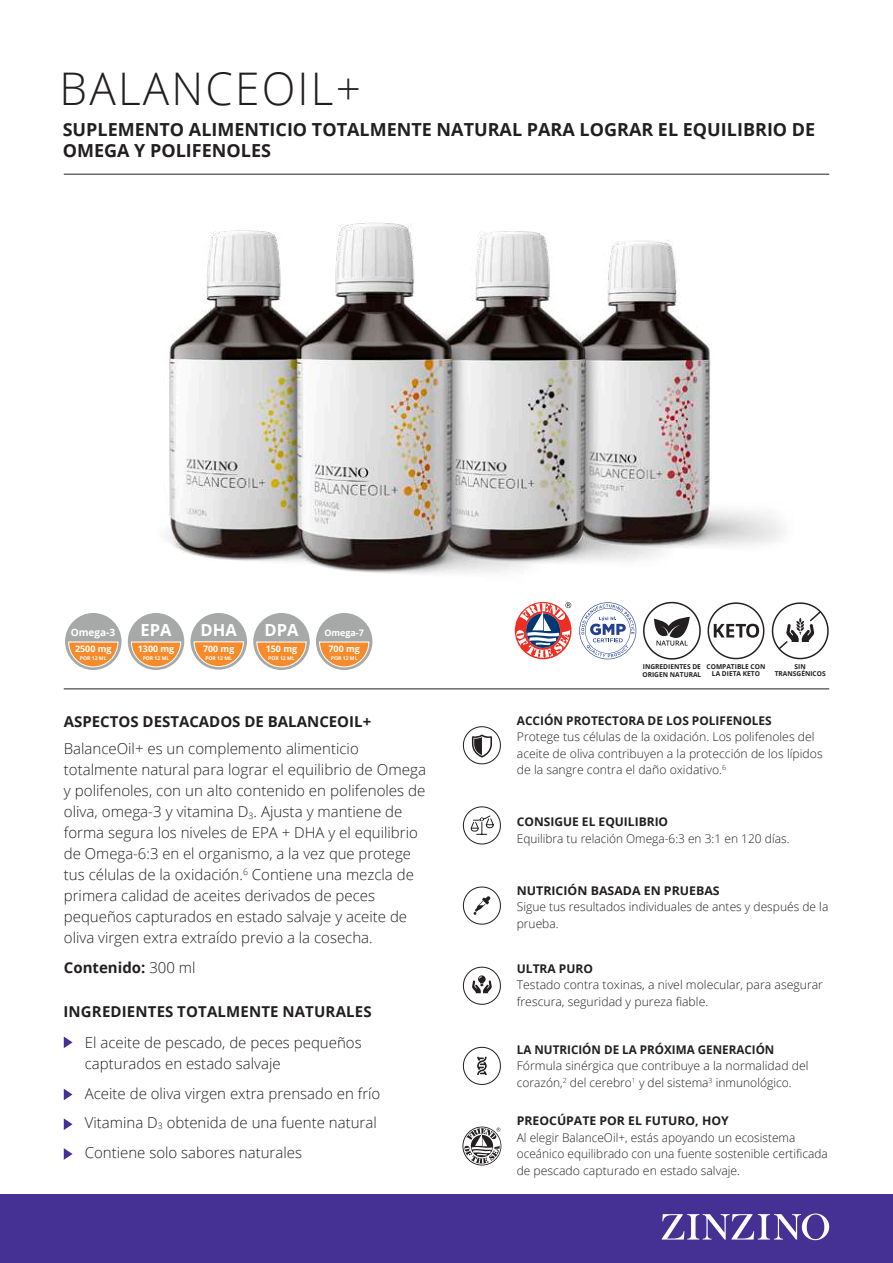
<style>
.page{position:relative;width:893px;height:1263px;background:#fff}
.page>*{position:absolute;margin:0;border:0;box-sizing:border-box;transform-origin:0 0}
.t1{font:300 45px "Open Sans";letter-spacing:.05em;color:#231f20}
.t2{font:700 18px/21px "Open Sans";color:#231f20}
.t3{font:700 16.65px "Open Sans";color:#fff}
.t4{font:700 16.5px "Open Sans";color:#fff}
.t5{font:300 15px/21px "Open Sans";color:#231f20}
.t6{font:700 15px "Open Sans";color:#231f20}
.t7{font:300 12px/16.5px "Open Sans";color:#231f20}
.t8{font:700 12px "Open Sans";color:#231f20}
.t9{font:700 10.05px "Open Sans";color:#fff}
.t10{font:700 9px "Open Sans";color:#fff}
.t11{font:700 8.85px "Open Sans";color:#fff}
.t12{font:700 6.75px/6.6px "Open Sans";color:#231f20;text-align:center}
.t13{font:700 5.1px "Open Sans";color:#fff}
.s1{font-weight:300}
.s2{font-size:8.7px}
</style>
<div class="page">
<div style="left:0;top:1194px;width:893px;height:69px;background:#443193"></div>
<svg style="left:662px;top:1213px;width:167px;height:27px"></svg>
<hr style="left:64px;top:174px;width:765px;height:1px;background:#231f20">
<hr style="left:64px;top:689px;width:765px;height:1px;background:#231f20">
<svg style="left:462px;top:726px;width:39px;height:39px"></svg>
<svg style="left:462px;top:806px;width:39px;height:39px"></svg>
<svg style="left:462px;top:886px;width:39px;height:39px"></svg>
<svg style="left:462px;top:966px;width:39px;height:39px"></svg>
<svg style="left:462px;top:1046px;width:39px;height:39px"></svg>
<svg style="left:462px;top:1126px;width:39px;height:39px"></svg>
<svg style="left:463px;top:1127px;width:38px;height:37px"></svg>
<img style="left:165px;top:222px;width:619px;height:380px">
<div style="left:65px;top:613px;width:57px;height:57px;background:#a7a9a9;border-radius:50%"></div>
<svg style="left:68px;top:641px;width:51px;height:27px"></svg>
<div style="left:128px;top:613px;width:56px;height:57px;background:#a7a9a9;border-radius:50%"></div>
<svg style="left:130px;top:641px;width:52px;height:27px"></svg>
<div style="left:190px;top:613px;width:57px;height:57px;background:#a7a9a9;border-radius:50%"></div>
<svg style="left:193px;top:641px;width:51px;height:27px"></svg>
<div style="left:253px;top:613px;width:57px;height:57px;background:#a7a9a9;border-radius:50%"></div>
<svg style="left:256px;top:641px;width:51px;height:27px"></svg>
<div style="left:316px;top:613px;width:56px;height:57px;background:#a7a9a9;border-radius:50%"></div>
<svg style="left:319px;top:641px;width:51px;height:27px"></svg>
<svg style="left:64px;top:1036px;width:9px;height:12px"></svg>
<svg style="left:64px;top:1089px;width:9px;height:11px"></svg>
<svg style="left:64px;top:1118px;width:9px;height:12px"></svg>
<svg style="left:64px;top:1148px;width:9px;height:12px"></svg>
<svg style="left:642px;top:601px;width:59px;height:59px"></svg>
<svg style="left:579px;top:602px;width:57px;height:57px"></svg>
<svg style="left:514px;top:602px;width:58px;height:58px"></svg>
<svg style="left:771px;top:601px;width:58px;height:59px"></svg>
<svg style="left:707px;top:601px;width:58px;height:59px"></svg>
<h1 class="t1" style="left:60px;top:57px;width:303px">BALANCEOIL+</h1>
<p class="t2" style="left:63px;top:119px;width:754px">SUPLEMENTO ALIMENTICIO TOTALMENTE NATURAL PARA LOGRAR EL EQUILIBRIO DE<br>OMEGA Y POLIFENOLES</p>
<p class="t9" style="left:71px;top:626px;width:46px">Omega-3</p>
<p class="t3" style="left:141px;top:619px;width:33px">EPA</p>
<p class="t10" style="left:138px;top:643px;width:38px">1300 mg</p>
<p class="t13" style="left:143px;top:654px;width:28px">POR 12 ML</p>
<p class="t10" style="left:75px;top:643px;width:38px">2500 mg</p>
<p class="t13" style="left:80px;top:654px;width:28px">POR 12 ML</p>
<p class="t4" style="left:201px;top:619px;width:38px">DHA</p>
<p class="t11" style="left:203px;top:642px;width:33px">700 mg</p>
<p class="t13" style="left:205px;top:654px;width:28px">POR 12 ML</p>
<p class="t3" style="left:264px;top:619px;width:35px">DPA</p>
<p class="t10" style="left:266px;top:643px;width:33px">150 mg</p>
<p class="t13" style="left:268px;top:654px;width:28px">POR 12 ML</p>
<p class="t10" style="left:324px;top:627px;width:41px">Omega-7</p>
<p class="t10" style="left:329px;top:643px;width:33px">700 mg</p>
<p class="t13" style="left:331px;top:654px;width:28px">POR 12 ML</p>
<p class="t12" style="left:706px;top:663px;width:60px">COMPATIBLE CON<br>LA DIETA KETO</p>
<p class="t12" style="left:642px;top:663px;width:60px;line-height:8.1px;text-align:left">INGREDIENTES DE<br>ORIGEN NATURAL</p>
<p class="t12" style="left:775px;top:663px;width:52px">SIN<br>TRANSGÉNICOS</p>
<p class="t6" style="left:64px;top:710px;width:309px">ASPECTOS DESTACADOS DE BALANCEOIL+</p>
<p class="t8" style="left:517px;top:712px;width:256px">ACCIÓN PROTECTORA DE LOS POLIFENOLES</p>
<p class="t7" style="left:517px;top:728px;width:307px">Protege tus células de la oxidación. Los polifenoles del aceite de oliva contribuyen a la protección de los lípidos de la sangre contra el daño oxidativo.<sup>6</sup></p>
<p class="t5" style="left:64px;top:738px;width:364px">BalanceOil+ es un complemento alimenticio totalmente natural para lograr el equilibrio de Omega y polifenoles, con un alto contenido en polifenoles de oliva, omega-3 y vitamina D<sub>3</sub>. Ajusta y mantiene de forma segura los niveles de EPA + DHA y el equilibrio de Omega-6:3 en el organismo, a la vez que protege tus células de la oxidación.<sup>6</sup> Contiene una mezcla de primera calidad de aceites derivados de peces pequeños capturados en estado salvaje y aceite de oliva virgen extra extraído previo a la cosecha.</p>
<p class="t6" style="left:64px;top:957px;width:133px">Contenido: <span class="s1">300 ml</span></p>
<p class="t8" style="left:517px;top:813px;width:153px">CONSIGUE EL EQUILIBRIO</p>
<p class="t7" style="left:517px;top:830px;width:274px">Equilibra tu relación Omega-6:3 en 3:1 en 120 días.</p>
<p class="t8" style="left:517px;top:882px;width:204px">NUTRICIÓN BASADA EN PRUEBAS</p>
<p class="t7" style="left:517px;top:898px;width:313px">Sigue tus resultados individuales de antes y después de la prueba.</p>
<p class="t8" style="left:517px;top:960px;width:78px">ULTRA PURO</p>
<p class="t7" style="left:517px;top:976px;width:308px">Testado contra toxinas, a nivel molecular, para asegurar frescura, seguridad y pureza fiable.</p>
<p class="t8" style="left:517px;top:1041px;width:259px">LA NUTRICIÓN DE LA PRÓXIMA GENERACIÓN</p>
<p class="t7" style="left:517px;top:1057px;width:293px">Fórmula sinérgica que contribuye a la normalidad del corazón,<sup>2</sup> del cerebro<sup>1</sup> y del sistema<sup>3</sup> inmunológico.</p>
<p class="t8" style="left:517px;top:1112px;width:213px">PREOCÚPATE POR EL FUTURO, HOY</p>
<p class="t7" style="left:517px;top:1129px;width:312px">Al elegir BalanceOil+, estás apoyando un ecosistema oceánico equilibrado con una fuente sostenible certificada de pescado capturado en estado salvaje.</p>
<p class="t6" style="left:63px;top:1001px;width:310px">INGREDIENTES TOTALMENTE NATURALES</p>
<p class="t5" style="left:85px;top:1032px;width:278px">El aceite de pescado, de peces pequeños capturados en estado salvaje</p>
<p class="t5" style="left:85px;top:1078px;width:297px;line-height:29.5px">Aceite de oliva virgen extra prensado en frío<br>Vitamina D<span class="s2">3</span> obtenida de una fuente natural<br>Contiene solo sabores naturales</p>
</div>
